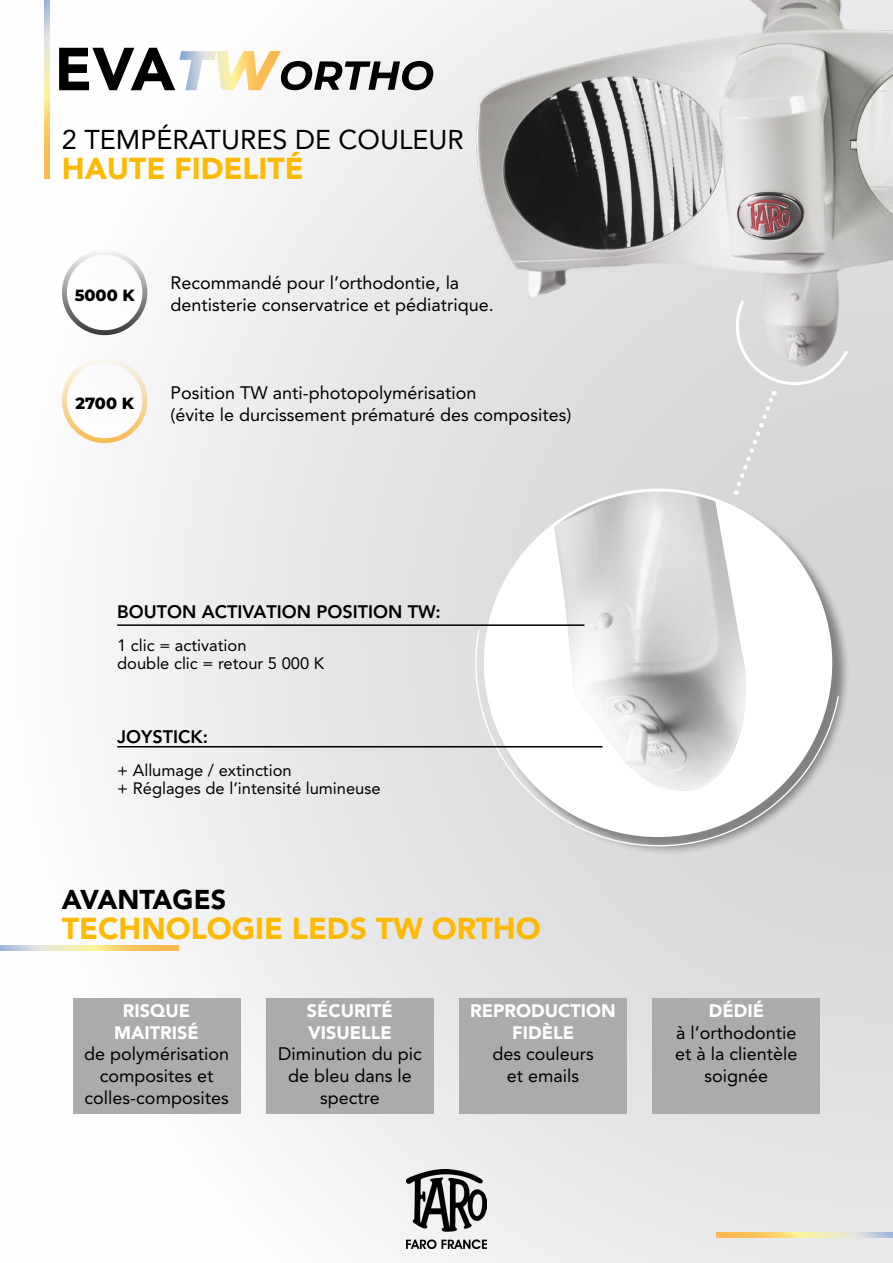
<style>
.page{position:relative;width:893px;height:1263px;background:#fff}
.page>*{position:absolute;margin:0;border:0;box-sizing:border-box;transform-origin:0 0}
.t1{font:900 30px "Avenir LT Std";color:#ffb900}
.t2{font:27px "Avenir LT Std";color:#000}
.t3{font:900 27px "Avenir LT Std";color:#000}
.t4{font:18px/21.6px "Avenir";color:#000;text-align:center}
.t5{font:900 18px/21.6px "Avenir";color:#fff}
.t6{font:800 18px "Avenir";color:#000}
.t7{font:16.5px "Avenir";color:#000}
.t8{font:800 16.2px "Montserrat";color:#000}
</style>
<div class="page">
<div style="left:0;top:0;width:893px;height:1263px;background:linear-gradient(to right,#fbfbfb,#d8d9da)"></div>
<img style="left:407px;top:1169px;width:79px;height:80px">
<div style="left:73px;top:998px;width:167px;height:115px;background:#ababab"></div>
<div style="left:266px;top:998px;width:168px;height:115px;background:#ababab"></div>
<div style="left:459px;top:998px;width:168px;height:115px;background:#ababab"></div>
<div style="left:653px;top:998px;width:167px;height:115px;background:#ababab"></div>
<svg style="left:44px;top:0;width:6px;height:178px"></svg>
<svg style="left:0;top:945px;width:178px;height:6px"></svg>
<svg style="left:716px;top:1232px;width:177px;height:6px"></svg>
<svg style="left:59px;top:48px;width:368px;height:42px"></svg>
<div style="left:64px;top:252px;width:81px;height:81px;background:#fff;border-radius:50%"></div>
<div style="left:62px;top:250px;width:85px;height:85px;border:5px solid #333;border-radius:50%"></div>
<div style="left:64px;top:360px;width:81px;height:81px;background:#fff;border-radius:50%"></div>
<div style="left:62px;top:358px;width:85px;height:85px;border:5px solid #fab94f;border-radius:50%"></div>
<img style="left:427px;top:0;width:466px;height:411px">
<div style="left:486px;top:491px;width:365px;height:364px;background:#000;opacity:.4"></div>
<img style="left:485px;top:490px;width:346px;height:345px;border-radius:173px">
<svg style="left:729px;top:297px;width:122px;height:198px;background:#d4d4d6"></svg>
<svg style="left:461px;top:628px;width:379px;height:235px"></svg>
<hr style="left:117px;top:624px;width:467px;height:2px;background:#000">
<hr style="left:117px;top:746px;width:485px;height:1px;background:#000">
<p class="t2" style="left:62px;top:124px;width:404px">2 TEMPÉRATURES DE COULEUR</p>
<p class="t1" style="left:62px;top:150px;width:243px">HAUTE FIDELITÉ</p>
<p class="t8" style="left:75px;top:283px;width:61px">5000 K</p>
<p class="t8" style="left:75px;top:391px;width:60px">2700 K</p>
<p class="t4" style="left:170px;top:273px;width:325px;text-align:left">Recommandé pour l’orthodontie, la dentisterie conservatrice et pédiatrique.</p>
<p class="t4" style="left:170px;top:383px;width:308px">Position TW anti-photopolymérisation</p>
<p class="t4" style="left:170px;top:405px;width:402px">(évite le durcissement prématuré des composites)</p>
<p class="t6" style="left:117px;top:598px;width:325px">BOUTON ACTIVATION POSITION TW:</p>
<p class="t7" style="left:117px;top:633px;width:131px">1 clic = activation</p>
<p class="t7" style="left:117px;top:651px;width:208px">double clic = retour 5 000 K</p>
<p class="t6" style="left:117px;top:724px;width:92px">JOYSTICK:</p>
<p class="t7" style="left:117px;top:758px;width:176px">+ Allumage / extinction</p>
<p class="t7" style="left:117px;top:776px;width:265px">+ Réglages de l’intensité lumineuse</p>
<p class="t3" style="left:62px;top:884px;width:166px">AVANTAGES</p>
<p class="t1" style="left:62px;top:911px;width:480px">TECHNOLOGIE LEDS TW ORTHO</p>
<p class="t5" style="left:123px;top:1001px;width:69px">RISQUE</p>
<p class="t5" style="left:114px;top:1022px;width:86px">MAITRISÉ</p>
<p class="t4" style="left:84px;top:1044px;width:147px">de polymérisation</p>
<p class="t4" style="left:100px;top:1065px;width:115px">composites et</p>
<p class="t4" style="left:85px;top:1087px;width:146px">colles-composites</p>
<p class="t5" style="left:307px;top:1001px;width:88px">SÉCURITÉ<br>VISUELLE</p>
<p class="t4" style="left:278px;top:1044px;width:145px">Diminution du pic de bleu dans le spectre</p>
<p class="t5" style="left:470px;top:1001px;width:147px">REPRODUCTION</p>
<p class="t5" style="left:512px;top:1022px;width:64px">FIDÈLE</p>
<p class="t4" style="left:492px;top:1044px;width:103px">des couleurs</p>
<p class="t4" style="left:507px;top:1065px;width:74px">et emails</p>
<p class="t5" style="left:709px;top:1001px;width:57px">DÉDIÉ</p>
<p class="t4" style="left:676px;top:1022px;width:122px">à l’orthodontie</p>
<p class="t4" style="left:675px;top:1044px;width:124px">et à la clientèle soignée</p>
</div>
